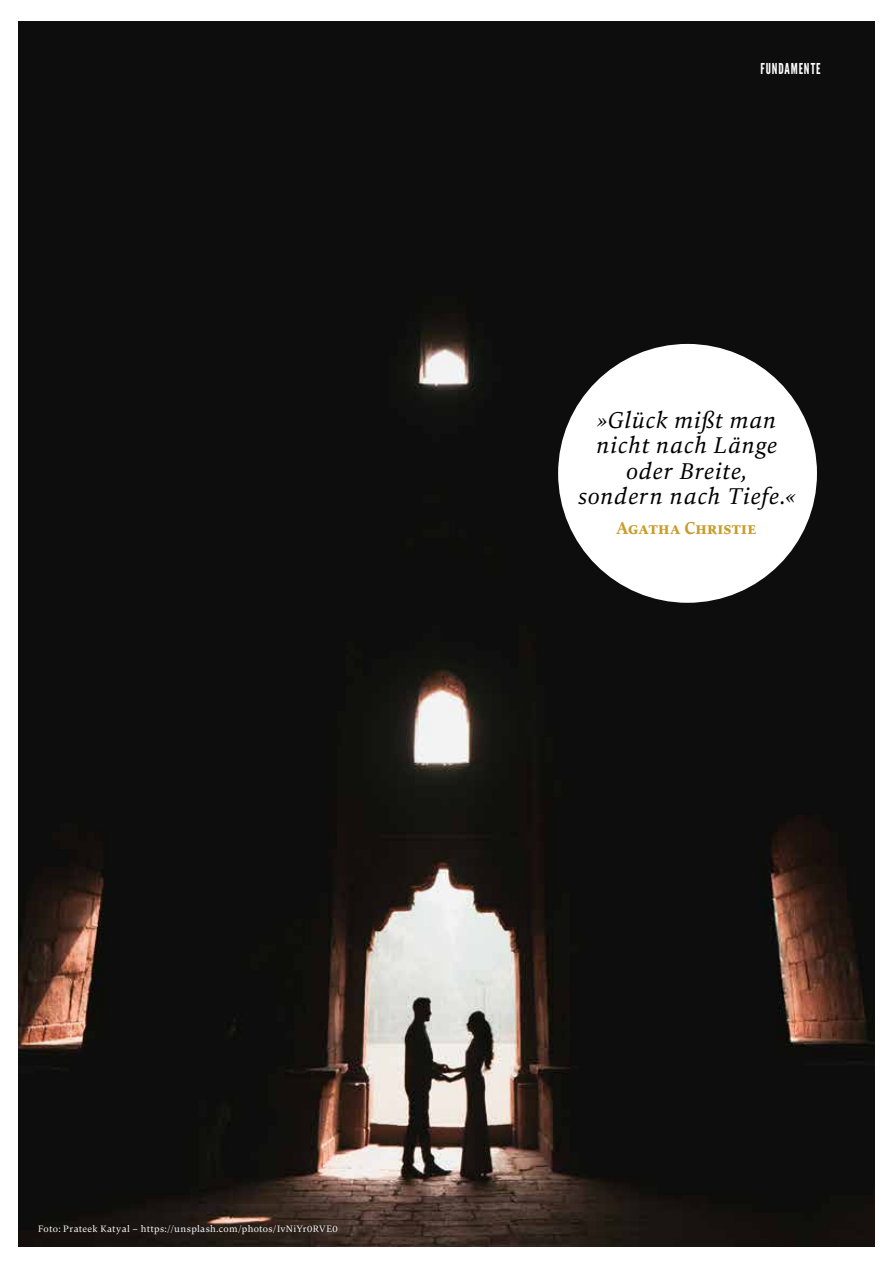
<style>
.page{position:relative;width:893px;height:1263px;background:#fff}
.page>*{position:absolute;margin:0;border:0;box-sizing:border-box;transform-origin:0 0}
.t1{font:italic 24px/25.5px "Carat";letter-spacing:.035em;color:#000;text-align:center;scale:.96 1}
.t2{font:700 18px "Carat";letter-spacing:.01em;color:#c89d2c;scale:.96 1}
.t3{font:15px "League Gothic";letter-spacing:.065em;color:#fff;scale:.96 1}
.t4{font:9.75px "Carat";letter-spacing:.035em;color:#fff}
</style>
<div class="page">
<img style="left:19px;top:21px;width:855px;height:1225px">
<div style="left:558px;top:344px;width:259px;height:259px;background:#fff;border-radius:50%"></div>
<h3 class="t3" style="left:760px;top:60px;width:64px">FUNDAMENTE</h3>
<h1 class="t1" style="left:578px;top:407px;width:228px">»Glück mißt man nicht nach Länge oder Breite,<br>sondern nach Tiefe.«</h1>
<h2 class="t2" style="left:616px;top:516px;width:147px">Agatha Christie</h2>
<p class="t4" style="left:38px;top:1223px;width:301px">Foto: Prateek Katyal – https://unsplash.com/photos/IvNiYr0RVE0</p>
</div>
